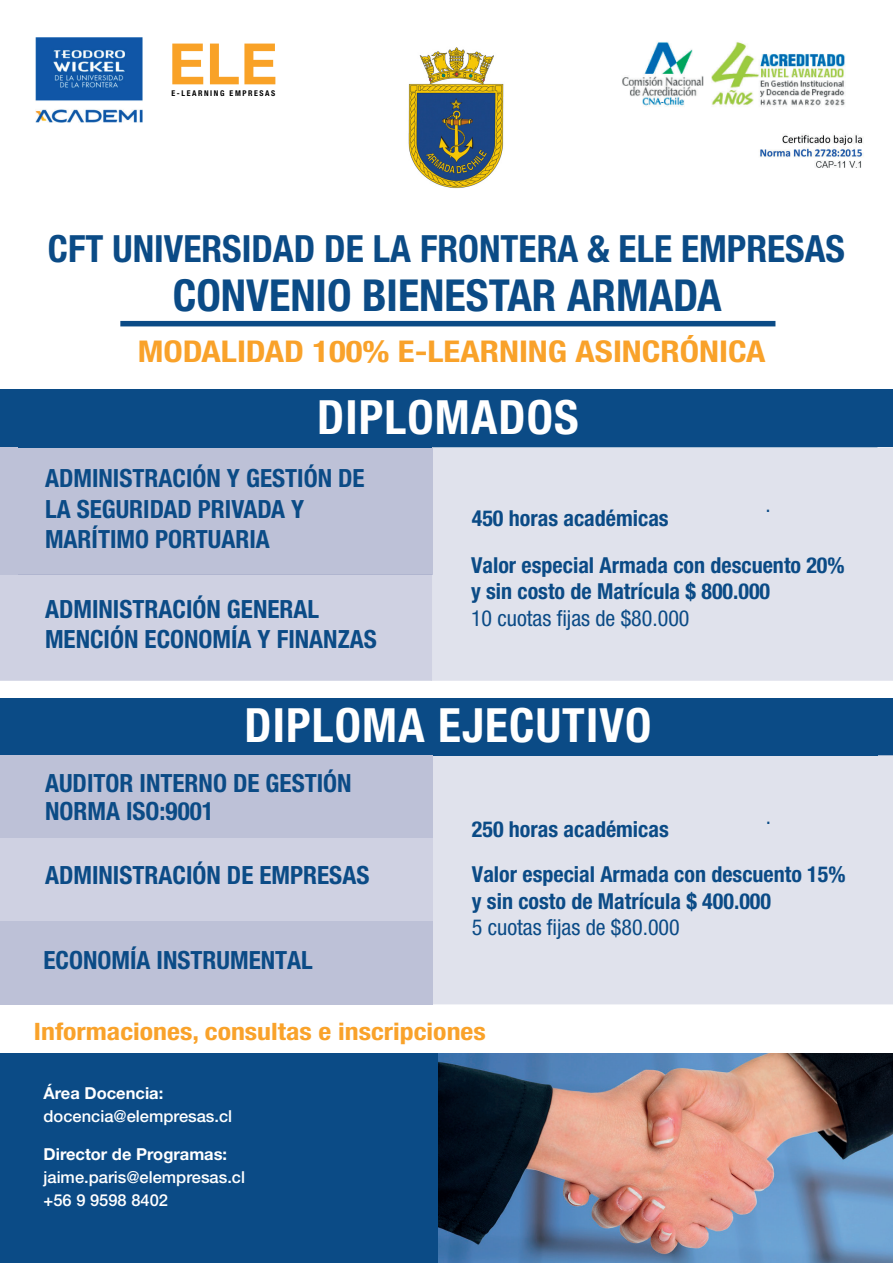
<style>
.page{position:relative;width:893px;height:1263px;background:#fff}
.page>*{position:absolute;margin:0;border:0;box-sizing:border-box;transform-origin:0 0}
.t1{font:700 57.15px "Helvetica Neue LT Std";color:#f9a227}
.t2{font:700 condensed 47.25px "Helvetica Neue LT Std";letter-spacing:.025em;color:#fff}
.t3{font:700 condensed 44.1px "Helvetica Neue LT Std";color:#0b4b86}
.t4{font:700 condensed 37.5px "Helvetica Neue LT Std";color:#0b4b86}
.t5{font:700 condensed 30px "Helvetica Neue LT Std";color:#f9a22a;scale:1.16 1}
.t6{font:700 condensed 25.2px/30.5px "Helvetica Neue LT Std";color:#0b4b86}
.t7{font:700 condensed 24px "Helvetica Neue LT Std";color:#f9a22a;scale:1.16 1}
.t8{font:700 condensed 22.05px/26.4px "Helvetica Neue LT Std";color:#0b4b86}
.t9{font:condensed 22.05px "Helvetica Neue LT Std";color:#0b4b86}
.t10{font:500 16.5px/23px "Helvetica Neue LT Std";color:#fff}
.t11{font:700 16.5px "Helvetica Neue LT Std";color:#fff}
.t12{font:700 condensed 7.95px "Helvetica Neue LT Std";letter-spacing:.2em;color:#000001}
</style>
<div class="page">
<div style="left:0;top:1053px;width:893px;height:210px;background:#0b4b86"></div>
<img style="left:35px;top:37px;width:107px;height:86px">
<img style="left:622px;top:42px;width:242px;height:126px">
<div style="left:120px;top:321px;width:655px;height:5px;background:#0b4b86"></div>
<div style="left:0;top:390px;width:893px;height:57px;background:#0b4b86"></div>
<div style="left:432px;top:447px;width:461px;height:234px;background:#e0e2ec"></div>
<div style="left:0;top:575px;width:432px;height:106px;background:#cfd1e2"></div>
<div style="left:0;top:447px;width:432px;height:128px;background:#bdc1d7"></div>
<hr style="left:19px;top:575px;width:413px;height:1px;background:#b0b5cf">
<div style="left:0;top:698px;width:893px;height:57px;background:#0b4b86"></div>
<div style="left:432px;top:755px;width:461px;height:249px;background:#e0e2ec"></div>
<div style="left:0;top:755px;width:432px;height:83px;background:#bdc1d7"></div>
<img style="left:438px;top:1053px;width:455px;height:210px">
<img style="left:408px;top:47px;width:96px;height:141px">
<div style="left:0;top:838px;width:432px;height:83px;background:#cfd1e2"></div>
<div style="left:0;top:921px;width:432px;height:83px;background:#bdc1d7"></div>
<h1 class="t1" style="left:168px;top:29px;width:111px">ELE</h1>
<p class="t12" style="left:172px;top:89px;width:105px">E-LEARNING EMPRESAS</p>
<h3 class="t4" style="left:48px;top:226px;width:798px">CFT UNIVERSIDAD DE LA FRONTERA &amp; ELE EMPRESAS</h3>
<h3 class="t3" style="left:173px;top:268px;width:550px">CONVENIO BIENESTAR ARMADA</h3>
<p class="t5" style="left:138px;top:333px;width:543px">MODALIDAD 100% E-LEARNING ASINCRÓNICA</p>
<h2 class="t2" style="left:317px;top:388px;width:263px">DIPLOMADOS</h2>
<p class="t6" style="left:45px;top:463px;width:321px">ADMINISTRACIÓN Y GESTIÓN DE<br>LA SEGURIDAD PRIVADA Y<br>MARÍTIMO PORTUARIA</p>
<p class="t6" style="left:45px;top:593px;width:333px">ADMINISTRACIÓN GENERAL<br>MENCIÓN ECONOMÍA Y FINANZAS</p>
<p class="t8" style="left:472px;top:504px;width:198px">450 horas académicas</p>
<p class="t9" style="left:766px;top:491px;width:7px">.</p>
<p class="t8" style="left:471px;top:552px;width:375px">Valor especial Armada con descuento 20% y sin costo de Matrícula $ 800.000</p>
<p class="t9" style="left:471px;top:605px;width:220px">10 cuotas fijas de $80.000</p>
<h2 class="t2" style="left:244px;top:696px;width:408px">DIPLOMA EJECUTIVO</h2>
<p class="t6" style="left:45px;top:769px;width:308px;line-height:27.6px">AUDITOR INTERNO DE GESTIÓN<br>NORMA ISO:9001</p>
<p class="t6" style="left:45px;top:859px;width:326px">ADMINISTRACIÓN DE EMPRESAS</p>
<p class="t6" style="left:44px;top:945px;width:271px">ECONOMÍA INSTRUMENTAL</p>
<p class="t8" style="left:472px;top:815px;width:198px">250 horas académicas</p>
<p class="t9" style="left:766px;top:803px;width:7px">.</p>
<p class="t8" style="left:472px;top:861px;width:375px">Valor especial Armada con descuento 15% y sin costo de Matrícula $ 400.000</p>
<p class="t9" style="left:472px;top:915px;width:209px">5 cuotas fijas de $80.000</p>
<p class="t7" style="left:34px;top:1017px;width:391px">Informaciones, consultas e inscripciones</p>
<p class="t11" style="left:44px;top:1083px;width:121px">Área Docencia:</p>
<p class="t10" style="left:44px;top:1104px;width:190px">docencia@elempresas.cl</p>
<p class="t11" style="left:44px;top:1144px;width:185px">Director de Programas:</p>
<p class="t10" style="left:44px;top:1165px;width:203px">jaime.paris@elempresas.cl +56 9 9598 8402</p>
</div>
